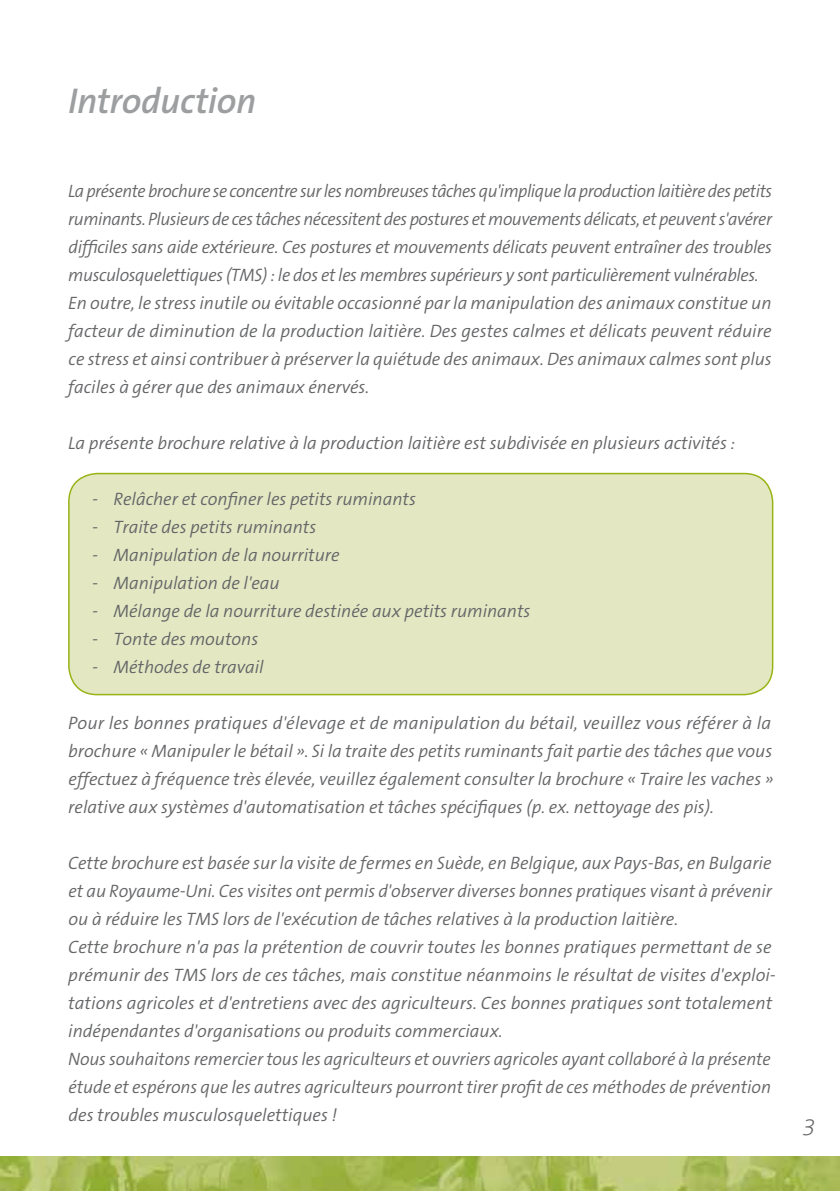
<style>
.page{position:relative;width:840px;height:1191px;background:#fff}
.page>*{position:absolute;margin:0;border:0;box-sizing:border-box;transform-origin:0 0}
.t1{font:italic 600 36px "The Sans B6";letter-spacing:-.01em;color:#9c9e9f}
.t2{font:italic 200 24px "The Sans B2";color:#646567}
.t3{font:italic 300 18px/28px "The Sans B4";color:#646567}
.t4{font:italic 300 18px/28px "The Sans B4";color:#646567;scale:.96 1}
</style>
<div class="page">
<img style="left:0;top:1157px;width:839px;height:34px">
<div style="left:69px;top:473px;width:703px;height:221px;background:#e3e8c3;border-radius:28px"></div>
<div style="left:68px;top:473px;width:705px;height:222px;border:2px solid #97b314;border-radius:28px"></div>
<h1 class="t1" style="left:68px;top:82px;width:190px">Introduction</h1>
<p class="t4" style="left:68px;top:178px;width:734px">La présente brochure se concentre sur les nombreuses tâches qu'implique la production laitière des petits ruminants. Plusieurs de ces tâches nécessitent des postures et mouvements délicats, et peuvent s'avérer difficiles sans aide extérieure. Ces postures et mouvements délicats peuvent entraîner des troubles musculosquelettiques (TMS) : le dos et les membres supérieurs y sont particulièrement vulnérables.<br>En outre, le stress inutile ou évitable occasionné par la manipulation des animaux constitue un facteur de diminution de la production laitière. Des gestes calmes et délicats peuvent réduire ce stress et ainsi contribuer à préserver la quiétude des animaux. Des animaux calmes sont plus faciles à gérer que des animaux énervés.</p>
<p class="t3" style="left:68px;top:430px;width:668px">La présente brochure relative à la production laitière est subdivisée en plusieurs activités :</p>
<p class="t3" style="left:92px;top:486px;width:325px">- Relâcher et confiner les petits ruminants</p>
<p class="t3" style="left:92px;top:514px;width:225px">- Traite des petits ruminants</p>
<p class="t3" style="left:92px;top:542px;width:249px">- Manipulation de la nourriture</p>
<p class="t3" style="left:92px;top:570px;width:189px">- Manipulation de l'eau</p>
<p class="t3" style="left:92px;top:598px;width:439px">- Mélange de la nourriture destinée aux petits ruminants</p>
<p class="t3" style="left:92px;top:626px;width:167px">- Tonte des moutons</p>
<p class="t3" style="left:92px;top:654px;width:173px">- Méthodes de travail</p>
<p class="t3" style="left:68px;top:710px;width:706px">Pour les bonnes pratiques d'élevage et de manipulation du bétail, veuillez vous référer à la brochure « Manipuler le bétail ». Si la traite des petits ruminants fait partie des tâches que vous effectuez à fréquence très élevée, veuillez également consulter la brochure « Traire les vaches » relative aux systèmes d'automatisation et tâches spécifiques (p. ex. nettoyage des pis).</p>
<p class="t3" style="left:68px;top:850px;width:708px">Cette brochure est basée sur la visite de fermes en Suède, en Belgique, aux Pays-Bas, en Bulgarie et au Royaume-Uni. Ces visites ont permis d'observer diverses bonnes pratiques visant à prévenir ou à réduire les TMS lors de l'exécution de tâches relatives à la production laitière.<br>Cette brochure n'a pas la prétention de couvrir toutes les bonnes pratiques permettant de se prémunir des TMS lors de ces tâches, mais constitue néanmoins le résultat de visites d'exploi&shy;tations agricoles et d'entretiens avec des agriculteurs. Ces bonnes pratiques sont totalement indépendantes d'organisations ou produits commerciaux.<br>Nous souhaitons remercier tous les agriculteurs et ouvriers agricoles ayant collaboré à la présente étude et espérons que les autres agriculteurs pourront tirer profit de ces méthodes de prévention des troubles musculosquelettiques !</p>
<h2 class="t2" style="left:801px;top:1114px;width:15px">3</h2>
</div>
